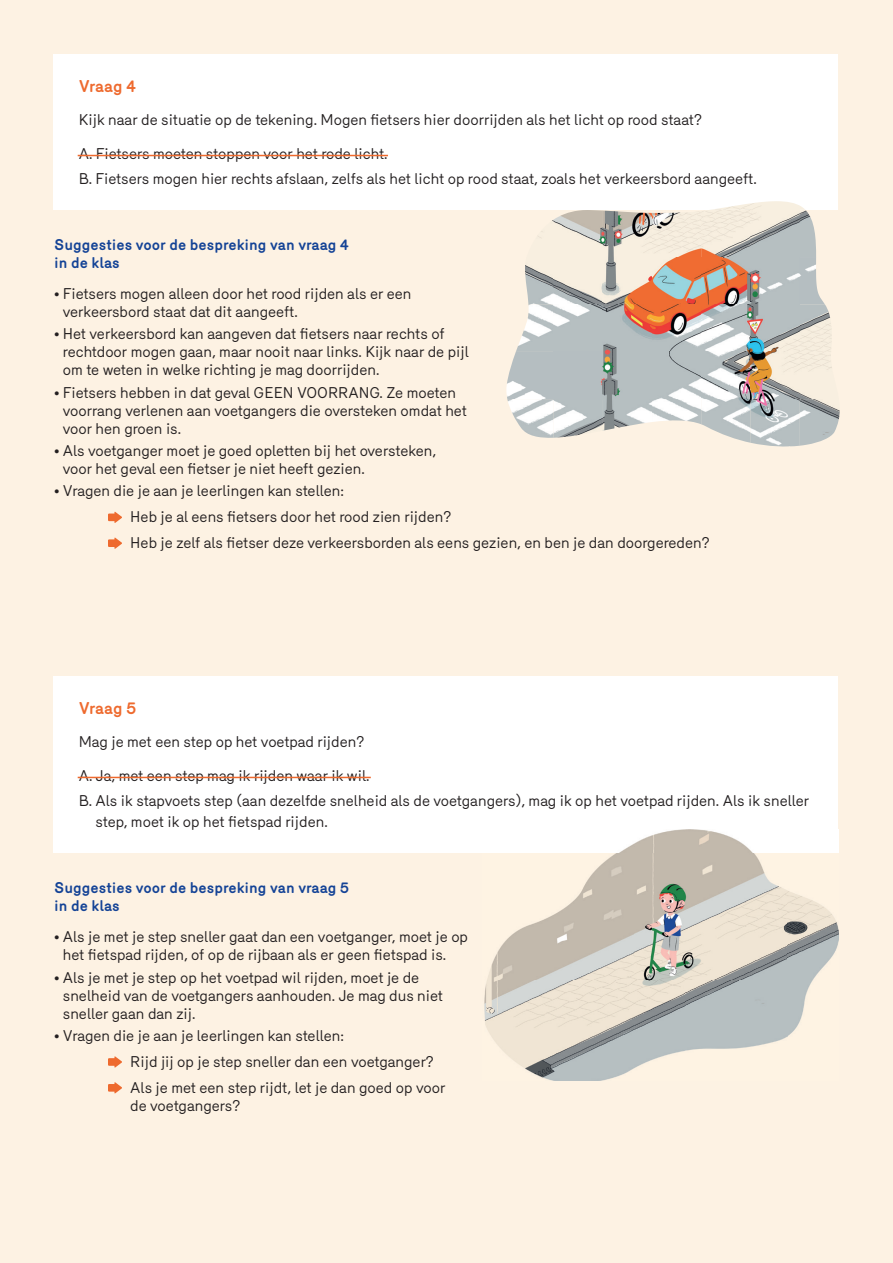
<style>
.page{position:relative;width:893px;height:1263px;background:#fdf2e3}
.page>*{position:absolute;margin:0;border:0;box-sizing:border-box;transform-origin:0 0}
.t1{font:700 16.5px "Mercury";letter-spacing:-.015em;color:#ee6a2e}
.t2{font:15px/18px "Mercury";color:#231f20}
.t3{font:700 15px/18px "Mercury";color:#144396}
</style>
<div class="page">
<div style="left:53px;top:54px;width:785px;height:156px;background:#fff"></div>
<div style="left:53px;top:676px;width:785px;height:177px;background:#fff"></div>
<img style="left:484px;top:829px;width:354px;height:252px">
<hr style="left:78px;top:155px;width:310px;height:1px;background:#ee6a2e">
<hr style="left:78px;top:777px;width:293px;height:1px;background:#ee6a2e">
<svg style="left:108px;top:511px;width:14px;height:12px"></svg>
<svg style="left:108px;top:537px;width:14px;height:12px"></svg>
<svg style="left:108px;top:1056px;width:14px;height:12px"></svg>
<svg style="left:108px;top:1082px;width:14px;height:11px"></svg>
<img style="left:525px;top:220px;width:29px;height:84px">
<img style="left:553px;top:210px;width:50px;height:10px">
<img style="left:603px;top:210px;width:213px;height:47px">
<img style="left:553px;top:257px;width:272px;height:47px">
<img style="left:516px;top:304px;width:316px;height:48px">
<img style="left:506px;top:352px;width:326px;height:47px">
<img style="left:507px;top:399px;width:96px;height:39px">
<img style="left:603px;top:399px;width:49px;height:32px">
<img style="left:652px;top:399px;width:49px;height:25px">
<img style="left:701px;top:399px;width:49px;height:44px">
<img style="left:750px;top:399px;width:90px;height:48px">
<img style="left:711px;top:201px;width:94px;height:9px">
<p class="t1" style="left:79px;top:76px;width:59px">Vraag 4</p>
<p class="t2" style="left:79px;top:111px;width:625px">Kijk naar de situatie op de tekening. Mogen fietsers hier doorrijden als het licht op rood staat?</p>
<p class="t2" style="left:79px;top:141px;width:679px;line-height:25.2px">A. Fietsers moeten stoppen voor het rode licht.<br>B. Fietsers mogen hier rechts afslaan, zelfs als het licht op rood staat, zoals het verkeersbord aangeeft.</p>
<p class="t3" style="left:54px;top:235px;width:296px">Suggesties voor de bespreking van vraag 4 in de klas</p>
<p class="t2" style="left:63px;top:285px;width:350px;text-indent:-9px">• Fietsers mogen alleen door het rood rijden als er een verkeersbord staat dat dit aangeeft.</p>
<p class="t2" style="left:63px;top:325px;width:407px;text-indent:-9px">• Het verkeersbord kan aangeven dat fietsers naar rechts of rechtdoor mogen gaan, maar nooit naar links. Kijk naar de pijl om te weten in welke richting je mag doorrijden.</p>
<p class="t2" style="left:63px;top:383px;width:405px;text-indent:-9px">• Fietsers hebben in dat geval GEEN VOORRANG. Ze moeten voorrang verlenen aan voetgangers die oversteken omdat het voor hen groen is.</p>
<p class="t2" style="left:63px;top:441px;width:375px;text-indent:-9px">• Als voetganger moet je goed opletten bij het oversteken, voor het geval een fietser je niet heeft gezien.</p>
<p class="t2" style="left:130px;top:478px;width:581px;line-height:25.8px;text-indent:-76px">• Vragen die je aan je leerlingen kan stellen:<br>Heb je al eens fietsers door het rood zien rijden?<br>Heb je zelf als fietser deze verkeersborden als eens gezien, en ben je dan doorgereden?</p>
<p class="t1" style="left:79px;top:698px;width:59px">Vraag 5</p>
<p class="t2" style="left:79px;top:733px;width:287px">Mag je met een step op het voetpad rijden?</p>
<p class="t2" style="left:79px;top:763px;width:732px;line-height:25.2px">A. Ja, met een step mag ik rijden waar ik wil.<br>B. Als ik stapvoets step (aan dezelfde snelheid als de voetgangers), mag ik op het voetpad rijden. Als ik sneller</p>
<p class="t2" style="left:96px;top:813px;width:234px">step, moet ik op het fietspad rijden.</p>
<p class="t3" style="left:54px;top:879px;width:296px">Suggesties voor de bespreking van vraag 5 in de klas</p>
<p class="t2" style="left:63px;top:928px;width:407px;text-indent:-9px">• Als je met je step sneller gaat dan een voetganger, moet je op het fietspad rijden, of op de rijbaan als er geen fietspad is.</p>
<p class="t2" style="left:63px;top:968px;width:382px;text-indent:-9px">• Als je met je step op het voetpad wil rijden, moet je de snelheid van de voetgangers aanhouden. Je mag dus niet sneller gaan dan zij.</p>
<p class="t2" style="left:130px;top:1022px;width:317px;line-height:25.8px;text-indent:-76px">• Vragen die je aan je leerlingen kan stellen:<br>Rijd jij op je step sneller dan een voetganger?<br>Als je met een step rijdt, let je dan goed op voor</p>
<p class="t2" style="left:130px;top:1096px;width:111px">de voetgangers?</p>
</div>
